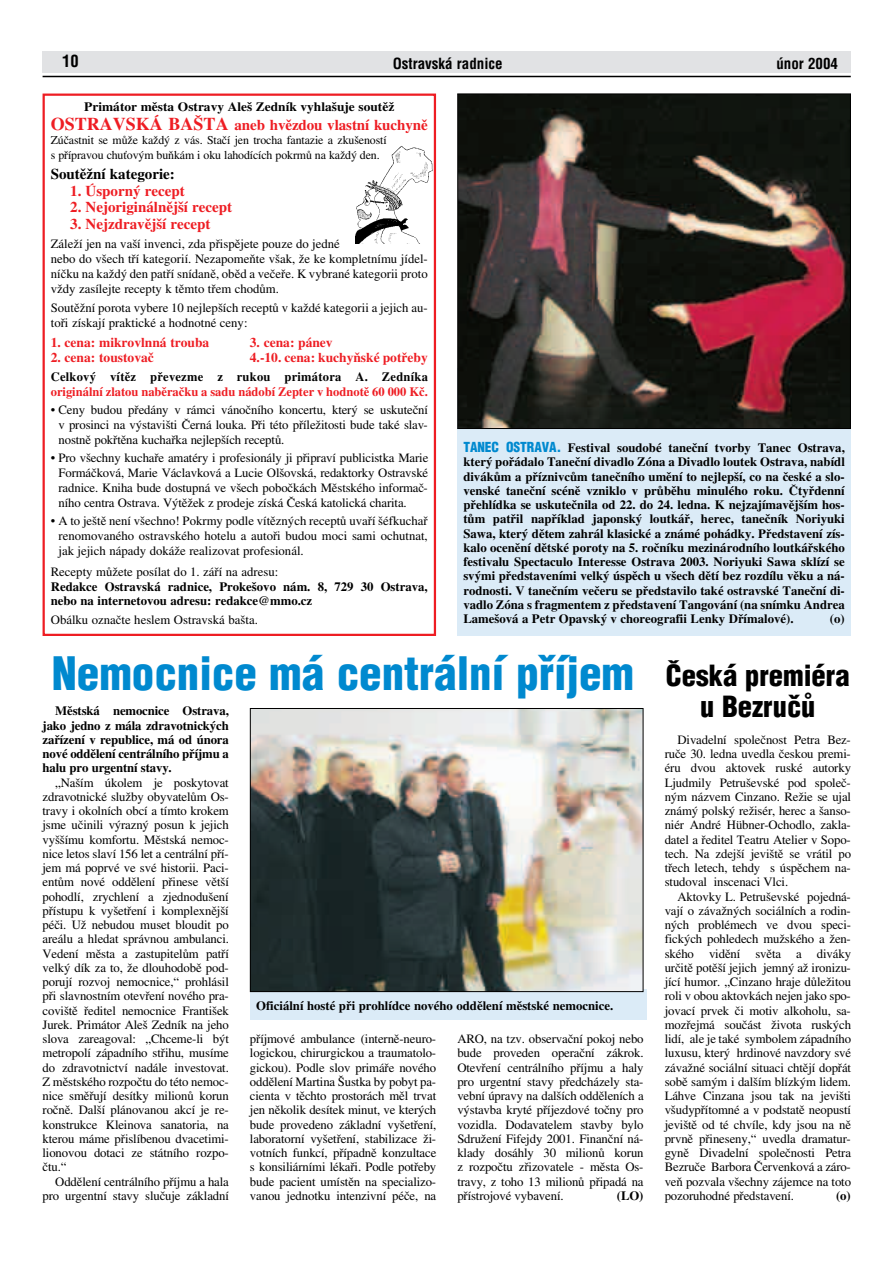
<style>
.page{position:relative;width:893px;height:1275px;background:#fff}
.page>*{position:absolute;margin:0;border:0;box-sizing:border-box;transform-origin:0 0}
.t1{font:900 45px "Helvetica Condensed CE";color:#0089cf}
.t2{font:900 28.5px/31.3px "Helvetica Condensed CE";color:#000;text-align:center}
.t3{font:700 16.5px "Helvetica Condensed CE";color:#000}
.t4{font:700 15px "Times CE";color:#ee1d23}
.t5{font:700 15px "Helvetica Condensed CE";color:#000}
.t6{font:700 15px "Times CE";color:#000}
.t7{font:700 13.5px "Times CE";color:#ee1d23}
.t8{font:12.75px/14.2px "Times CE";color:#000;text-align:justify}
.t9{font:700 12.75px/14.2px "Times CE";color:#000;text-align:justify}
.t10{font:700 12.75px "Times CE";color:#ee1d23}
.t11{font:700 12.75px "Times CE";color:#000;scale:1.05 1}
.t12{font:700 12.75px "Times CE";letter-spacing:.02em;color:#000}
.t13{font:12px/14.2px "Times CE";letter-spacing:-.01em;color:#000}
.s1{font-size:18px}
.s2{font-family:"Helvetica Condensed CE";font-weight:900;font-size:13.5px;color:#0089cf}
</style>
<div class="page">
<div style="left:43px;top:51px;width:807px;height:21px;background:#e1e2e4"></div>
<hr style="left:43px;top:76px;width:807px;height:1px;background:#000">
<div style="left:457px;top:369px;width:393px;height:267px;background:#dbebf7"></div>
<img style="left:459px;top:96px;width:389px;height:331px">
<div style="left:457px;top:94px;width:393px;height:335px;border:1px solid #000"></div>
<div style="left:43px;top:94px;width:393px;height:542px;border:2px solid #ee1d23"></div>
<img style="left:355px;top:144px;width:81px;height:100px">
<div style="left:250px;top:989px;width:396px;height:30px;background:#dbebf7"></div>
<img style="left:252px;top:710px;width:389px;height:280px">
<div style="left:250px;top:708px;width:393px;height:284px;border:1px solid #000"></div>
<p class="t3" style="left:62px;top:55px;width:18px">10</p>
<p class="t5" style="left:393px;top:58px;width:111px">Ostravská radnice</p>
<p class="t5" style="left:776px;top:58px;width:63px">únor 2004</p>
<p class="t11" style="left:84px;top:102px;width:297px">Primátor města Ostravy Aleš Zedník vyhlašuje soutěž</p>
<p class="t4" style="left:51px;top:120px;width:378px"><span class="s1">OSTRAVSKÁ BAŠTA</span> aneb hvězdou vlastní kuchyně</p>
<p class="t13" style="left:51px;top:135px;width:337px">Zúčastnit se může každý z vás. Stačí jen trocha fantazie a zkušeností s přípravou chuťovým buňkám i oku lahodících pokrmů na každý den.</p>
<p class="t6" style="left:51px;top:169px;width:126px">Soutěžní kategorie:</p>
<p class="t4" style="left:70px;top:186px;width:116px">1. Úsporný recept</p>
<p class="t4" style="left:70px;top:202px;width:163px">2. Nejoriginálnější recept</p>
<p class="t4" style="left:70px;top:219px;width:142px">3. Nejzdravější recept</p>
<p class="t8" style="left:51px;top:238px;width:378px;line-height:15px;text-align:left">Záleží jen na vaší invenci, zda přispějete pouze do jedné<br>nebo do všech tří kategorií. Nezapomeňte však, že ke kompletnímu jídel&shy;níčku na každý den patří snídaně, oběd a večeře. K vybrané kategorii proto vždy zasílejte recepty k těmto třem chodům.</p>
<p class="t8" style="left:51px;top:302px;width:378px;line-height:15px">Soutěžní porota vybere 10 nejlepších receptů v každé kategorii a jejich au&shy;toři získají praktické a hodnotné ceny:</p>
<p class="t7" style="left:51px;top:338px;width:160px">1. cena: mikrovlnná trouba</p>
<p class="t7" style="left:250px;top:338px;width:84px">3. cena: pánev</p>
<p class="t7" style="left:51px;top:353px;width:105px">2. cena: toustovač</p>
<p class="t7" style="left:250px;top:353px;width:179px">4.-10. cena: kuchyňské potřeby</p>
<p class="t12" style="left:51px;top:372px;width:378px">Celkový vítěz převezme z rukou primátora A. Zedníka</p>
<p class="t10" style="left:51px;top:387px;width:378px">originální zlatou naběračku a sadu nádobí Zepter v hodnotě 60 000 Kč.</p>
<p class="t8" style="left:58px;top:403px;width:371px;line-height:15px;text-indent:-8px">• Ceny budou předány v rámci vánočního koncertu, který se uskuteční v prosinci na výstavišti Černá louka. Při této příležitosti bude také slav&shy;nostně pokřtěna kuchařka nejlepších receptů.</p>
<p class="t8" style="left:58px;top:451px;width:371px;line-height:15px;text-indent:-8px">• Pro všechny kuchaře amatéry i profesionály ji připraví publicistka Marie Formáčková, Marie Václavková a Lucie Olšovská, redaktorky Ostravské radnice. Kniha bude dostupná ve všech pobočkách Městského informač&shy;ního centra Ostrava. Výtěžek z prodeje získá Česká katolická charita.</p>
<p class="t8" style="left:58px;top:514px;width:371px;line-height:15px;text-indent:-8px">• A to ještě není všechno! Pokrmy podle vítězných receptů uvaří šéfkuchař renomovaného ostravského hotelu a autoři budou moci sami ochutnat, jak jejich nápady dokáže realizovat profesionál.</p>
<p class="t8" style="left:51px;top:566px;width:229px">Recepty můžete posílat do 1. září na adresu:</p>
<p class="t9" style="left:51px;top:580px;width:378px">Redakce Ostravská radnice, Prokešovo nám. 8, 729 30 Ostrava, nebo na internetovou adresu: redakce@mmo.cz</p>
<p class="t8" style="left:51px;top:614px;width:208px">Obálku označte heslem Ostravská bašta.</p>
<p class="t9" style="left:463px;top:442px;width:383px"><span class="s2">TANEC OSTRAVA.</span> Festival soudobé taneční tvorby Tanec Ostrava, který pořádalo Taneční divadlo Zóna a Divadlo loutek Ostrava, nabídl divákům a příznivcům tanečního umění to nejlepší, co na české a slo&shy;venské taneční scéně vzniklo v průběhu minulého roku. Čtyřdenní přehlídka se uskutečnila od 22. do 24. ledna. K nejzajímavějším hos&shy;tům patřil například japonský loutkář, herec, tanečník Noriyuki Sawa, který dětem zahrál klasické a známé pohádky. Představení zís&shy;kalo ocenění dětské poroty na 5. ročníku mezinárodního loutkářského festivalu Spectaculo Interesse Ostrava 2003. Noriyuki Sawa sklízí se svými představeními velký úspěch u všech dětí bez rozdílu věku a ná&shy;rodnosti. V tanečním večeru se představilo také ostravské Taneční di&shy;vadlo Zóna s fragmentem z představení Tangování (na snímku Andrea Lamešová a Petr Opavský v choreografii Lenky Dřímalové).</p>
<p class="t9" style="left:830px;top:613px;width:16px">(o)</p>
<h2 class="t2" style="left:666px;top:662px;width:185px">âeská premiéra u BezruãÛ</h2>
<p class="t8" style="left:664px;top:734px;width:188px;text-indent:13px">Divadelní společnost Petra Bez&shy;ruče 30. ledna uvedla českou premi&shy;éru dvou aktovek ruské autorky Ljudmily Petruševské pod společ&shy;ným názvem Cinzano. Režie se ujal známý polský režisér, herec a šanso&shy;niér André Hübner-Ochodlo, zakla&shy;datel a ředitel Teatru Atelier v Sopo&shy;tech. Na zdejší jeviště se vrátil po třech letech, tehdy s úspěchem na&shy;studoval inscenaci Vlci.</p>
<p class="t8" style="left:664px;top:891px;width:188px;text-indent:13px">Aktovky L. Petruševské pojedná&shy;vají o závažných sociálních a rodin&shy;ných problémech ve dvou speci&shy;fických pohledech mužského a žen&shy;ského vidění světa a diváky určitě potěší jejich jemný až ironizu&shy;jící humor. „Cinzano hraje důležitou roli v obou aktovkách nejen jako spo&shy;jovací prvek či motiv alkoholu, sa&shy;mozřejmá součást života ruských lidí, ale je také symbolem západního luxusu, který hrdinové navzdory své závažné sociální situaci chtějí dopřát sobě samým i dalším blízkým lidem.<br>Láhve Cinzana jsou tak na jevišti všudypřítomné a v podstatě neopustí jeviště od té chvíle, kdy jsou na ně prvně přineseny,“ uvedla dramatur&shy;gyně Divadelní společnosti Petra Bezruče Barbora Červenková a záro&shy;veň pozvala všechny zájemce na toto pozoruhodné představení.</p>
<h1 class="t1" style="left:52px;top:656px;width:583px">Nemocnice má centrální pfiíjem</h1>
<p class="t9" style="left:43px;top:705px;width:188px;text-indent:13px">Městská nemocnice Ostrava, jako jedno z mála zdravotnických zařízení v republice, má od února nové oddělení centrálního příjmu a halu pro urgentní stavy.</p>
<p class="t8" style="left:43px;top:777px;width:188px;text-indent:13px">„Naším úkolem je poskytovat zdravotnické služby obyvatelům Os&shy;travy i okolních obcí a tímto krokem jsme učinili výrazný posun k jejich vyššímu komfortu. Městská nemoc&shy;nice letos slaví 156 let a centrální pří&shy;jem má poprvé ve své historii. Paci&shy;entům nové oddělení přinese větší pohodlí, zrychlení a zjednodušení přístupu k vyšetření i komplexnější péči. Už nebudou muset bloudit po areálu a hledat správnou ambulanci.<br>Vedení města a zastupitelům patří velký dík za to, že dlouhodobě pod&shy;porují rozvoj nemocnice,“ prohlásil při slavnostním otevření nového pra&shy;coviště ředitel nemocnice František Jurek. Primátor Aleš Zedník na jeho slova zareagoval: „Chceme-li být metropolí západního střihu, musíme do zdravotnictví nadále investovat.<br>Z městského rozpočtu do této nemoc&shy;nice směřují desítky milionů korun ročně. Další plánovanou akcí je re&shy;konstrukce Kleinova sanatoria, na kterou máme přislíbenou dvacetimi&shy;lionovou dotaci ze státního rozpo&shy;čtu.“</p>
<p class="t8" style="left:43px;top:1176px;width:188px;text-align:right">Oddělení centrálního příjmu a hala pro urgentní stavy slučuje základní</p>
<p class="t9" style="left:256px;top:1000px;width:359px">Oficiální hosté při prohlídce nového oddělení městské nemocnice.</p>
<p class="t8" style="left:250px;top:1033px;width:188px">příjmové ambulance (interně-neuro&shy;logickou, chirurgickou a traumatolo&shy;gickou). Podle slov primáře nového oddělení Martina Šustka by pobyt pa&shy;cienta v těchto prostorách měl trvat jen několik desítek minut, ve kterých bude provedeno základní vyšetření, laboratorní vyšetření, stabilizace ži&shy;votních funkcí, případně konzultace s konsiliárními lékaři. Podle potřeby bude pacient umístěn na specializo&shy;vanou jednotku intenzivní péče, na</p>
<p class="t8" style="left:457px;top:1033px;width:188px">ARO, na tzv. observační pokoj nebo bude proveden operační zákrok.<br>Otevření centrálního příjmu a haly pro urgentní stavy předcházely sta&shy;vební úpravy na dalších odděleních a výstavba kryté příjezdové točny pro vozidla. Dodavatelem stavby bylo Sdružení Fifejdy 2001. Finanční ná&shy;klady dosáhly 30 milionů korun z rozpočtu zřizovatele - města Os&shy;travy, z toho 13 milionů připadá na přístrojové vybavení.</p>
<p class="t9" style="left:617px;top:1190px;width:28px">(LO)</p>
<p class="t9" style="left:836px;top:1190px;width:16px">(o)</p>
</div>
